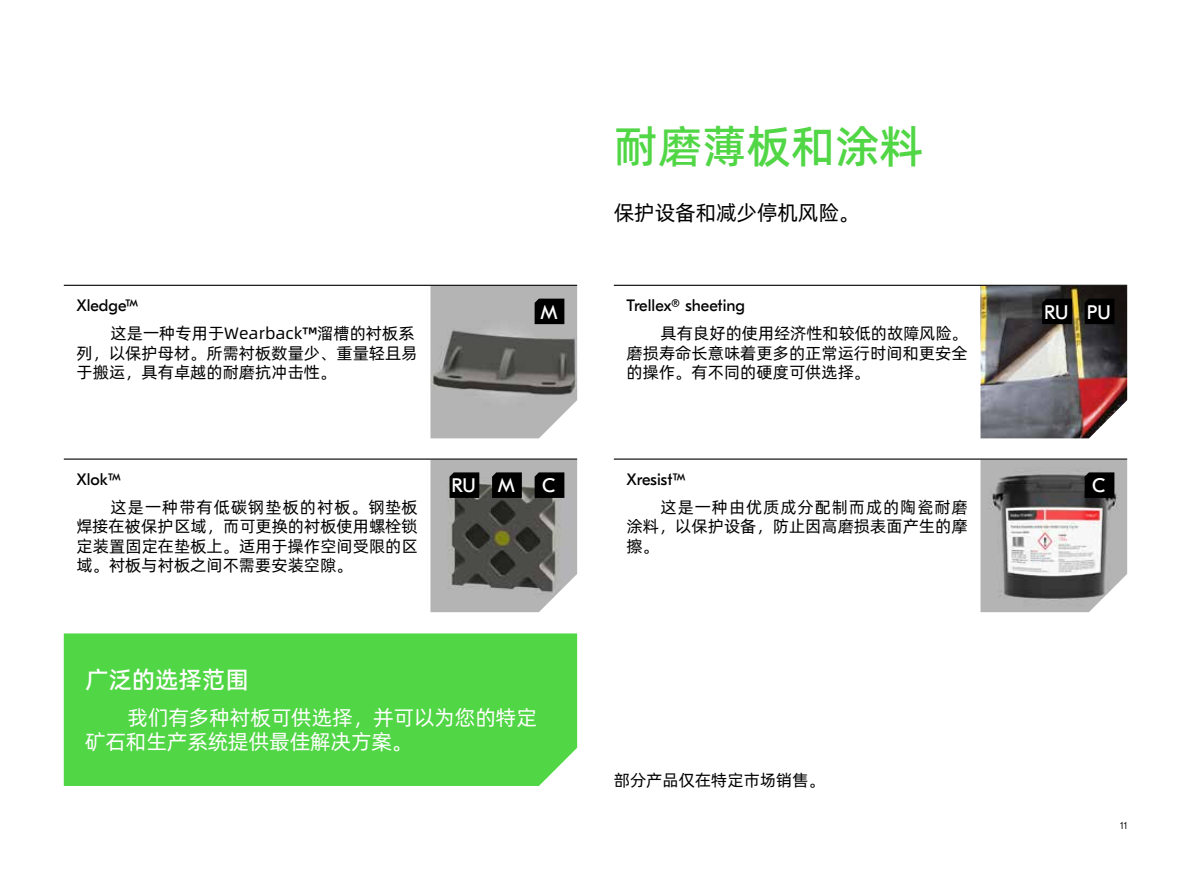
<style>
.page{position:relative;width:1191px;height:893px;background:#fff}
.page>*{position:absolute;margin:0;border:0;box-sizing:border-box;transform-origin:0 0}
.t1{font:45px "Alibaba Pu Hui Ti 2 65 Medium";color:#51d645}
.t2{font:24px "Alibaba Pu Hui Ti 2 65 Medium";letter-spacing:-.01em;color:#fff}
.t3{font:21px/24px "Alibaba Pu Hui Ti 2 55 Regular";letter-spacing:-.01em;color:#fff}
.t4{font:21px "Alibaba Pu Hui Ti 2 55 Regular";letter-spacing:-.01em;color:#000}
.t5{font:19.5px "GT Eesti Text";color:#fff}
.t6{font:16.5px/19.5px "Alibaba Pu Hui Ti 2 55 Regular";color:#000;text-align:justify}
.t7{font:16.5px "GT Eesti Pro Text";color:#000}
.t8{font:300 10.5px "GT Eesti Pro Text";color:#000}
</style>
<div class="page">
<div style="left:64px;top:633px;width:513px;height:153px;background:#51d645"></div>
<img style="left:980px;top:460px;width:147px;height:152px">
<hr style="left:614px;top:458px;width:513px;height:2px;background:#000">
<svg style="left:1084px;top:472px;width:30px;height:26px"></svg>
<img style="left:430px;top:286px;width:147px;height:152px">
<hr style="left:64px;top:285px;width:513px;height:1px;background:#000">
<svg style="left:534px;top:299px;width:30px;height:25px"></svg>
<img style="left:980px;top:286px;width:147px;height:152px">
<hr style="left:614px;top:285px;width:513px;height:1px;background:#000">
<svg style="left:1084px;top:299px;width:30px;height:25px"></svg>
<svg style="left:1042px;top:299px;width:29px;height:25px"></svg>
<img style="left:430px;top:460px;width:147px;height:152px">
<hr style="left:64px;top:458px;width:513px;height:2px;background:#000">
<svg style="left:492px;top:472px;width:30px;height:26px"></svg>
<svg style="left:534px;top:472px;width:30px;height:26px"></svg>
<svg style="left:449px;top:472px;width:30px;height:26px"></svg>
<p class="t7" style="left:77px;top:296px;width:63px">Xledge™</p>
<p class="t6" style="left:77px;top:322px;width:342px;text-align:left;text-indent:34px">这是一种专用于Wearback™溜槽的衬板系列，以保护母材。所需衬板数量少、重量轻且易于搬运，具有卓越的耐磨抗冲击性。</p>
<h1 class="t1" style="left:614px;top:111px;width:311px">耐磨薄板和涂料</h1>
<p class="t4" style="left:614px;top:197px;width:247px">保护设备和减少停机风险。</p>
<p class="t5" style="left:540px;top:301px;width:19px">M</p>
<p class="t7" style="left:626px;top:296px;width:120px">Trellex® sheeting</p>
<p class="t6" style="left:626px;top:322px;width:343px;text-indent:34px">具有良好的使用经济性和较低的故障风险。磨损寿命长意味着更多的正常运行时间和更安全的操作。有不同的硬度可供选择。</p>
<p class="t7" style="left:77px;top:470px;width:46px">Xlok™</p>
<p class="t6" style="left:77px;top:496px;width:343px;text-indent:34px">这是一种带有低碳钢垫板的衬板。钢垫板焊接在被保护区域，而可更换的衬板使用螺栓锁定装置固定在垫板上。适用于操作空间受限的区域。衬板与衬板之间不需要安装空隙。</p>
<p class="t5" style="left:451px;top:475px;width:65px">RU M</p>
<p class="t5" style="left:542px;top:475px;width:15px">C</p>
<p class="t7" style="left:626px;top:470px;width:61px">Xresist™</p>
<p class="t6" style="left:626px;top:496px;width:343px;text-indent:34px">这是一种由优质成分配制而成的陶瓷耐磨涂料，以保护设备，防止因高磨损表面产生的摩擦。</p>
<h2 class="t2" style="left:85px;top:662px;width:165px">广泛的选择范围</h2>
<p class="t3" style="left:85px;top:705px;width:453px;text-indent:43px">我们有多种衬板可供选择，并可以为您的特定矿石和生产系统提供最佳解决方案。</p>
<p class="t6" style="left:614px;top:770px;width:213px">部分产品仅在特定市场销售。</p>
<p class="t5" style="left:1044px;top:301px;width:68px">RU PU</p>
<p class="t5" style="left:1092px;top:475px;width:15px">C</p>
<p class="t8" style="left:1120px;top:820px;width:8px">11</p>
</div>
